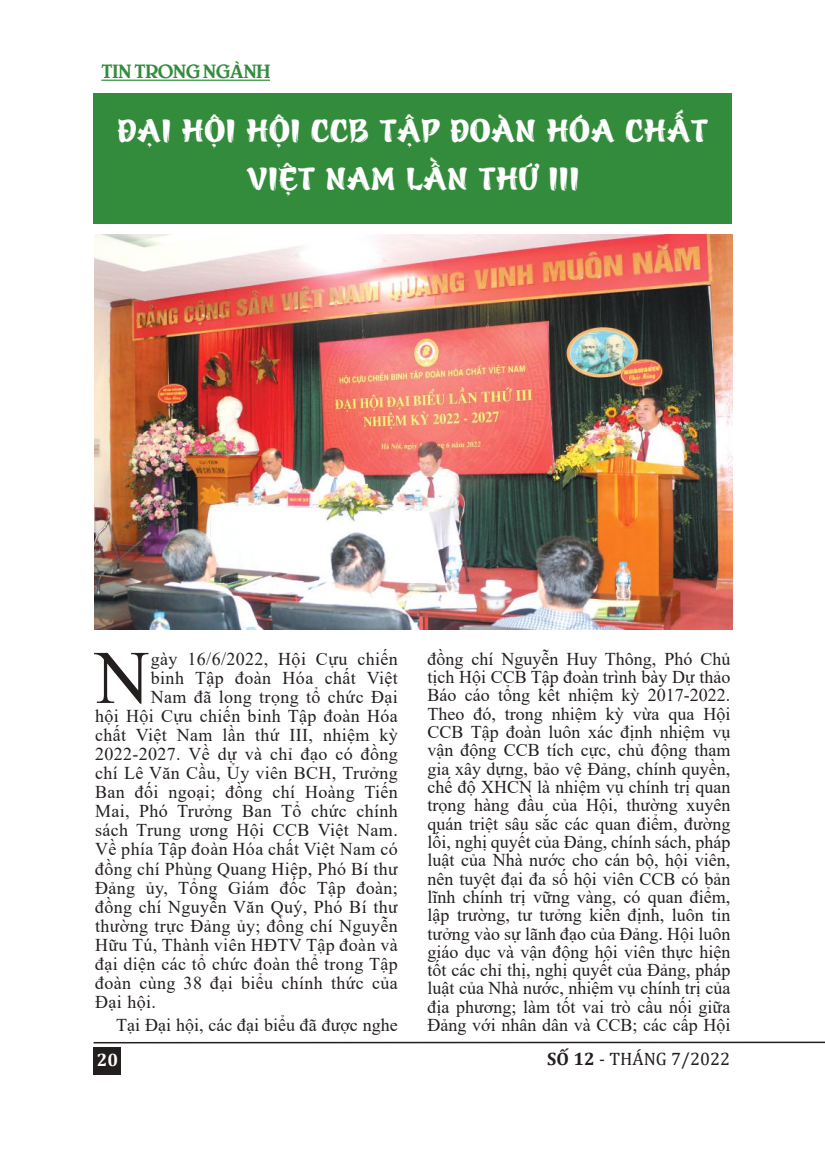
<style>
.page{position:relative;width:825px;height:1166px;background:#fff}
.page>*{position:absolute;margin:0;border:0;box-sizing:border-box;transform-origin:0 0}
.t1{font:75.45px "Times New Roman";color:#241f1f}
.t2{font:36px/48px "UTM Azuki";color:#fff;text-align:center}
.t3{font:18px/18.3px "Times New Roman";letter-spacing:.02em;color:#241f1f;text-align:justify}
.t4{font:18px "Times New Roman";color:#241f1f}
.t5{font:18px "Cambria";color:#241f1f}
.t6{font:18px "UTM Bienvenue";color:#338b3c}
.t7{font:700 18px "Cambria";color:#fff}
.s1{font-weight:700}
</style>
<div class="page">
<div style="left:94px;top:1046px;width:27px;height:28px;background:#241f1f"></div>
<svg style="left:93px;top:1041px;width:732px;height:2px"></svg>
<hr style="left:101px;top:80px;width:169px;height:1px;background:#338b3c">
<div style="left:94px;top:94px;width:638px;height:130px;background:#338b3c"></div>
<img style="left:94px;top:235px;width:638px;height:394px">
<p class="t6" style="left:101px;top:56px;width:170px">TIN TRONG NGÀNH</p>
<h2 class="t2" style="left:118px;top:104px;width:592px">ĐẠI HỘI HỘI CCB TẬP ĐOÀN HÓA CHẤT<br>VIỆT NAM LẦN THỨ III</h2>
<h1 class="t1" style="left:95px;top:635px;width:56px">N</h1>
<p class="t3" style="left:151px;top:649px;width:248px">gày 16/6/2022, Hội Cựu chiến</p>
<p class="t3" style="left:151px;top:668px;width:248px">binh Tập đoàn Hóa chất Việt</p>
<p class="t3" style="left:151px;top:687px;width:248px">Nam đã long trọng tổ chức Đại</p>
<p class="t3" style="left:95px;top:706px;width:304px">hội Hội Cựu chiến binh Tập đoàn Hóa</p>
<p class="t3" style="left:95px;top:725px;width:304px">chất Việt Nam lần thứ III, nhiệm kỳ</p>
<p class="t3" style="left:95px;top:744px;width:304px">2022-2027. Về dự và chỉ đạo có đồng</p>
<p class="t3" style="left:95px;top:763px;width:304px">chí Lê Văn Cầu, Ủy viên BCH, Trưởng</p>
<p class="t3" style="left:95px;top:782px;width:304px">Ban đối ngoại; đồng chí Hoàng Tiến</p>
<p class="t3" style="left:95px;top:801px;width:304px">Mai, Phó Trưởng Ban Tổ chức chính</p>
<p class="t3" style="left:95px;top:820px;width:304px">sách Trung ương Hội CCB Việt Nam.</p>
<p class="t3" style="left:95px;top:840px;width:304px">Về phía Tập đoàn Hóa chất Việt Nam có</p>
<p class="t3" style="left:95px;top:859px;width:304px">đồng chí Phùng Quang Hiệp, Phó Bí thư</p>
<p class="t3" style="left:95px;top:878px;width:304px">Đảng ủy, Tổng Giám đốc Tập đoàn;</p>
<p class="t3" style="left:95px;top:897px;width:304px">đồng chí Nguyễn Văn Quý, Phó Bí thư</p>
<p class="t3" style="left:95px;top:916px;width:304px">thường trực Đảng ủy; đồng chí Nguyễn</p>
<p class="t3" style="left:95px;top:935px;width:304px">Hữu Tú, Thành viên HĐTV Tập đoàn và</p>
<p class="t3" style="left:95px;top:954px;width:304px">đại diện các tổ chức đoàn thể trong Tập</p>
<p class="t3" style="left:95px;top:973px;width:304px">đoàn cùng 38 đại biểu chính thức của</p>
<p class="t3" style="left:95px;top:992px;width:62px">Đại hội.</p>
<p class="t4" style="left:116px;top:1014px;width:283px">Tại Đại hội, các đại biểu đã được nghe</p>
<p class="t3" style="left:428px;top:649px;width:304px">đồng chí Nguyễn Huy Thông, Phó Chủ tịch Hội CCB Tập đoàn trình bày Dự thảo Báo cáo tổng kết nhiệm kỳ 2017-2022.<br>Theo đó, trong nhiệm kỳ vừa qua Hội CCB Tập đoàn luôn xác định nhiệm vụ vận động CCB tích cực, chủ động tham gia xây dựng, bảo vệ Đảng, chính quyền, chế độ XHCN là nhiệm vụ chính trị quan trọng hàng đầu của Hội, thường xuyên quán triệt sâu sắc các quan điểm, đường lối, nghị quyết của Đảng, chính sách, pháp luật của Nhà nước cho cán bộ, hội viên, nên tuyệt đại đa số hội viên CCB có bản lĩnh chính trị vững vàng, có quan điểm, lập trường, tư tưởng kiên định, luôn tin tưởng vào sự lãnh đạo của Đảng. Hội luôn giáo dục và vận động hội viên thực hiện tốt các chỉ thị, nghị quyết của Đảng, pháp luật của Nhà nước, nhiệm vụ chính trị của địa phương; làm tốt vai trò cầu nối giữa Đảng với nhân dân và CCB; các cấp Hội</p>
<p class="t7" style="left:97px;top:1048px;width:23px">20</p>
<p class="t5" style="left:547px;top:1047px;width:184px"><span class="s1">SỐ 12</span> ‐ THÁNG 7/2022</p>
</div>
